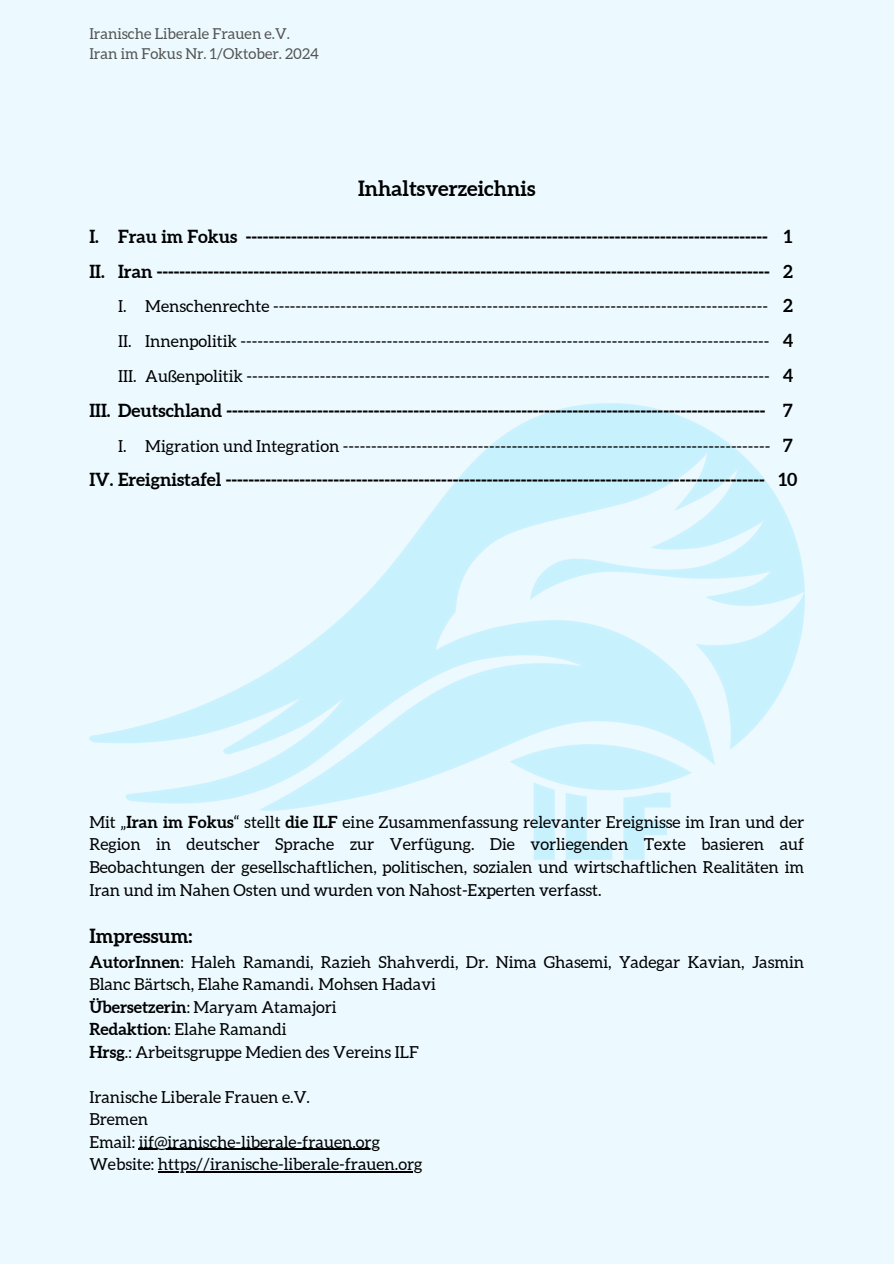
<style>
.page{position:relative;width:894px;height:1264px;background:#fff}
.page>*{position:absolute;margin:0;border:0;box-sizing:border-box;transform-origin:0 0}
.t1{font:700 21px "Aleo";color:#000}
.t2{font:700 19.5px "Aleo";color:#000}
.t3{font:700 18px "Aleo";color:#000}
.t4{font:16.5px/22.5px "Aleo";color:#000}
.t5{font:15px/20.2px "Aleo";color:#545454}
.s1{font-weight:700}
.s2{font-family:"Noto Sans Arabic"}
</style>
<div class="page">
<div style="left:0;top:0;width:893px;height:1263px;background:#ecfaff"></div>
<img style="left:89px;top:404px;width:715px;height:455px">
<hr style="left:139px;top:1148px;width:241px;height:1px;background:#000">
<hr style="left:158px;top:1171px;width:264px;height:1px;background:#000">
<p class="t5" style="left:89px;top:24px;width:231px">Iranische Liberale Frauen e.V.<br>Iran im Fokus Nr. 1/Oktober. 2024</p>
<h1 class="t1" style="left:358px;top:176px;width:179px">Inhaltsverzeichnis</h1>
<p class="t3" style="left:89px;top:226px;width:11px">I.</p>
<p class="t3" style="left:118px;top:226px;width:651px">Frau im Fokus --------------------------------------------------------------------------------------------</p>
<p class="t3" style="left:783px;top:226px;width:10px">1</p>
<p class="t3" style="left:89px;top:261px;width:17px">II.</p>
<p class="t3" style="left:118px;top:261px;width:653px">Iran ------------------------------------------------------------------------------------------------------------</p>
<p class="t3" style="left:783px;top:261px;width:11px">2</p>
<p class="t4" style="left:118px;top:295px;width:10px">I.</p>
<p class="t4" style="left:145px;top:295px;width:624px">Menschenrechte ----------------------------------------------------------------------------------------</p>
<p class="t3" style="left:783px;top:295px;width:11px">2</p>
<p class="t4" style="left:118px;top:330px;width:15px">II.</p>
<p class="t4" style="left:145px;top:330px;width:625px">Innenpolitik ----------------------------------------------------------------------------------------------</p>
<p class="t3" style="left:782px;top:330px;width:12px">4</p>
<p class="t4" style="left:118px;top:365px;width:20px">III.</p>
<p class="t4" style="left:145px;top:365px;width:625px">Außenpolitik ---------------------------------------------------------------------------------------------</p>
<p class="t3" style="left:782px;top:365px;width:12px">4</p>
<p class="t3" style="left:89px;top:400px;width:677px">III. Deutschland -----------------------------------------------------------------------------------------------</p>
<p class="t3" style="left:783px;top:400px;width:11px">7</p>
<p class="t4" style="left:118px;top:434px;width:10px">I.</p>
<p class="t4" style="left:145px;top:434px;width:626px">Migration und Integration ----------------------------------------------------------------------------</p>
<p class="t3" style="left:783px;top:434px;width:11px">7</p>
<p class="t3" style="left:89px;top:469px;width:676px">IV. Ereignistafel -----------------------------------------------------------------------------------------------</p>
<p class="t3" style="left:778px;top:469px;width:20px">10</p>
<p class="t4" style="left:89px;top:810px;width:716px;text-align:justify">Mit „<span class="s1">Iran im Fokus</span>“ stellt <span class="s1">die ILF</span> eine Zusammenfassung relevanter Ereignisse im Iran und der Region in deutscher Sprache zur Verfügung. Die vorliegenden Texte basieren auf Beobachtungen der gesellschaftlichen, politischen, sozialen und wirtschaftlichen Realitäten im Iran und im Nahen Osten und wurden von Nahost-Experten verfasst.</p>
<h1 class="t2" style="left:89px;top:924px;width:105px">Impressum:</h1>
<h1 class="t4" style="left:89px;top:950px;width:716px"><span class="s1">AutorInnen</span>: Haleh Ramandi, Razieh Shahverdi, Dr. Nima Ghasemi, Yadegar Kavian, Jasmin Blanc Bärtsch, Elahe Ramandi<span class="s2">،</span> Mohsen Hadavi<br><span class="s1">Übersetzerin</span>: Maryam Atamajori<br><span class="s1">Redaktion</span>: Elahe Ramandi<br><span class="s1">Hrsg</span>.: Arbeitsgruppe Medien des Vereins ILF</h1>
<h1 class="t4" style="left:89px;top:1085px;width:292px">Iranische Liberale Frauen e.V.<br>Bremen<br>Email: iif@iranische-liberale-frauen.org</h1>
<h1 class="t4" style="left:89px;top:1152px;width:334px">Website: https//iranische-liberale-frauen.org</h1>
</div>
